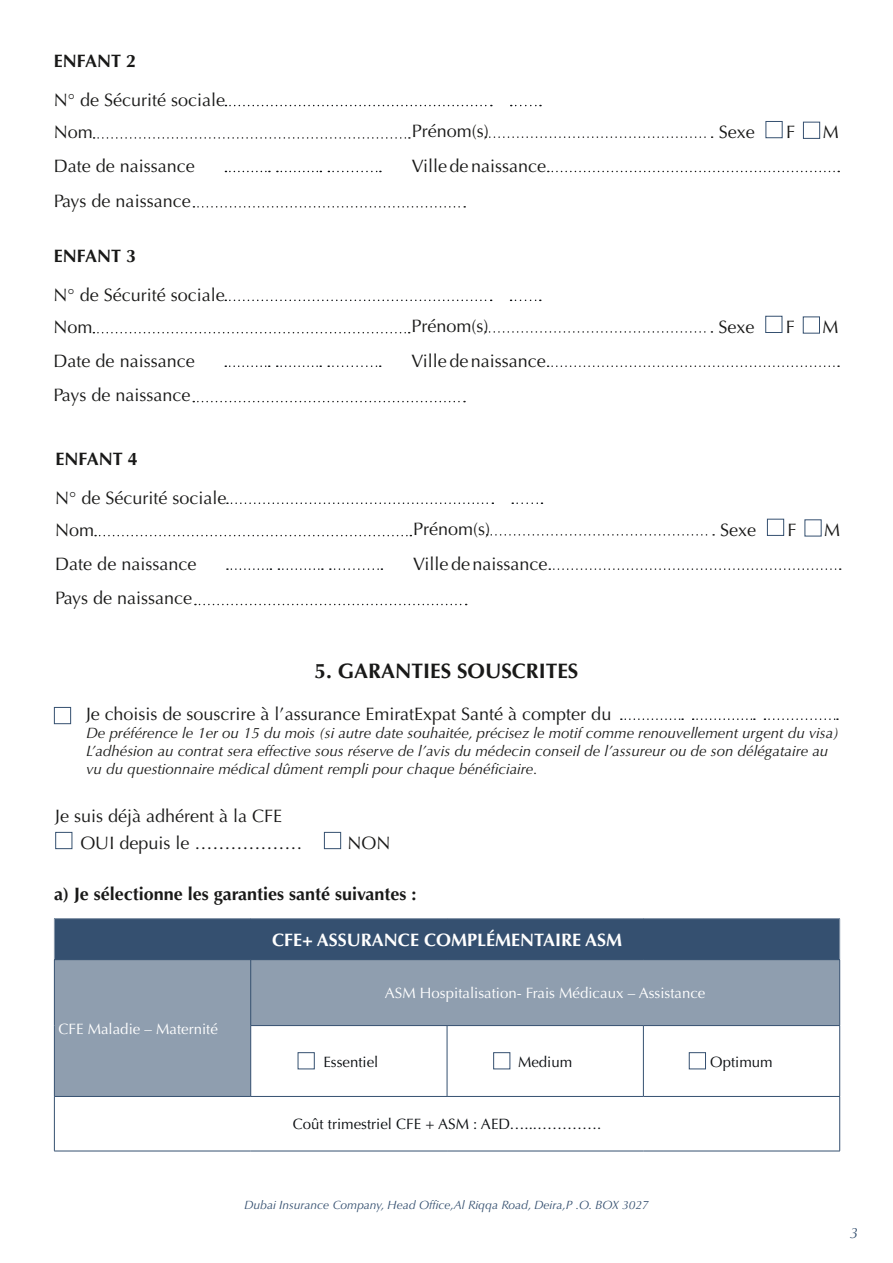
<style>
.page{position:relative;width:893px;height:1263px;background:#fff}
.page>*{position:absolute;margin:0;border:0;box-sizing:border-box;transform-origin:0 0}
.titre_Page{font:700 21px "Optima LT Pro";color:#191918}
.paragraphe{font:18px "Optima LT Pro";color:#191918}
.Sous-titre{font:700 18px "Optima LT Pro";color:#191918}
.En-tête_1{font:700 18px "Optima LT Pro";color:#fff}
.partie{font:700 18px "Optima LT Pro";color:#191918}
.note_bas_page{font:italic 15px/18px "Optima LT Pro";color:#191918}
.paragraphe-2{font:italic 15px "Optima LT Pro";color:#191918}
.en-tête_2{font:15px "Optima LT Pro";color:#fff}
.corps_tableau{font:15px "Optima LT Pro";color:#0b0e11}
.t1{font:italic 15px "Optima LT Pro";color:#355070}
.t2{font:italic 12px "Optima LT Pro";color:#355070}
</style>
<div class="page">
<div style="left:765px;top:121px;width:17px;height:17px;border:1px solid #355070"></div>
<div style="left:803px;top:122px;width:17px;height:17px;border:1px solid #355070"></div>
<svg style="left:94px;top:137px;width:316px;height:2px"></svg>
<svg style="left:485px;top:136px;width:228px;height:2px"></svg>
<svg style="left:193px;top:206px;width:272px;height:2px"></svg>
<svg style="left:225px;top:105px;width:267px;height:1px"></svg>
<svg style="left:511px;top:105px;width:30px;height:1px"></svg>
<svg style="left:548px;top:171px;width:291px;height:1px"></svg>
<svg style="left:225px;top:171px;width:45px;height:1px"></svg>
<svg style="left:277px;top:171px;width:44px;height:1px"></svg>
<svg style="left:328px;top:171px;width:53px;height:1px"></svg>
<div style="left:765px;top:316px;width:17px;height:17px;border:1px solid #355070"></div>
<div style="left:803px;top:316px;width:17px;height:17px;border:1px solid #355070"></div>
<svg style="left:93px;top:332px;width:317px;height:1px"></svg>
<svg style="left:485px;top:331px;width:227px;height:2px"></svg>
<svg style="left:193px;top:401px;width:272px;height:1px"></svg>
<svg style="left:225px;top:300px;width:267px;height:1px"></svg>
<svg style="left:511px;top:300px;width:30px;height:1px"></svg>
<svg style="left:548px;top:365px;width:291px;height:2px"></svg>
<svg style="left:225px;top:365px;width:45px;height:2px"></svg>
<svg style="left:277px;top:365px;width:44px;height:2px"></svg>
<svg style="left:328px;top:365px;width:53px;height:2px"></svg>
<div style="left:767px;top:519px;width:17px;height:17px;border:1px solid #355070"></div>
<svg style="left:95px;top:535px;width:316px;height:1px"></svg>
<svg style="left:487px;top:534px;width:227px;height:2px"></svg>
<svg style="left:195px;top:604px;width:272px;height:1px"></svg>
<svg style="left:227px;top:502px;width:266px;height:2px"></svg>
<svg style="left:512px;top:502px;width:30px;height:2px"></svg>
<svg style="left:549px;top:568px;width:292px;height:2px"></svg>
<svg style="left:227px;top:568px;width:44px;height:2px"></svg>
<svg style="left:278px;top:568px;width:45px;height:2px"></svg>
<svg style="left:330px;top:568px;width:52px;height:2px"></svg>
<div style="left:54px;top:707px;width:17px;height:17px;border:1px solid #355070"></div>
<svg style="left:621px;top:718px;width:62px;height:2px"></svg>
<svg style="left:693px;top:718px;width:62px;height:2px"></svg>
<svg style="left:764px;top:718px;width:74px;height:2px"></svg>
<div style="left:55px;top:832px;width:17px;height:17px;border:1px solid #355070"></div>
<div style="left:324px;top:832px;width:17px;height:17px;border:1px solid #355070"></div>
<div style="left:54px;top:918px;width:786px;height:42px;background:#355070"></div>
<svg style="left:55px;top:960px;width:784px;height:136px;fill:#8f9eaf"></svg>
<hr style="left:447px;top:1026px;width:1px;height:70px;background:#355070">
<hr style="left:643px;top:1026px;width:1px;height:70px;background:#355070">
<hr style="left:251px;top:1096px;width:196px;height:1px;background:#355070">
<hr style="left:447px;top:1096px;width:196px;height:1px;background:#355070">
<hr style="left:643px;top:1096px;width:197px;height:1px;background:#355070">
<hr style="left:54px;top:918px;width:197px;height:1px;background:#8f9eaf">
<hr style="left:54px;top:919px;width:1px;height:40px;background:#8f9eaf">
<hr style="left:251px;top:918px;width:196px;height:1px;background:#8f9eaf">
<hr style="left:447px;top:918px;width:196px;height:1px;background:#8f9eaf">
<hr style="left:643px;top:918px;width:197px;height:1px;background:#8f9eaf">
<hr style="left:839px;top:919px;width:1px;height:40px;background:#8f9eaf">
<hr style="left:54px;top:960px;width:1px;height:65px;background:#355070">
<hr style="left:54px;top:1025px;width:1px;height:71px;background:#355070">
<hr style="left:250px;top:1026px;width:1px;height:70px;background:#355070">
<hr style="left:54px;top:1096px;width:197px;height:1px;background:#355070">
<hr style="left:250px;top:960px;width:1px;height:65px;background:#355070">
<hr style="left:839px;top:960px;width:1px;height:65px;background:#355070">
<hr style="left:251px;top:1025px;width:196px;height:1px;background:#355070">
<hr style="left:447px;top:1025px;width:196px;height:1px;background:#355070">
<hr style="left:643px;top:1025px;width:197px;height:1px;background:#355070">
<hr style="left:839px;top:1026px;width:1px;height:70px;background:#355070">
<hr style="left:54px;top:1096px;width:1px;height:55px;background:#355070">
<hr style="left:839px;top:1096px;width:1px;height:55px;background:#355070">
<hr style="left:54px;top:1151px;width:197px;height:1px;background:#355070">
<hr style="left:251px;top:1151px;width:196px;height:1px;background:#355070">
<hr style="left:447px;top:1151px;width:196px;height:1px;background:#355070">
<hr style="left:643px;top:1151px;width:197px;height:1px;background:#355070">
<div style="left:298px;top:1052px;width:17px;height:17px;border:1px solid #355070"></div>
<div style="left:493px;top:1052px;width:17px;height:17px;border:1px solid #355070"></div>
<div style="left:689px;top:1052px;width:17px;height:17px;border:1px solid #355070"></div>
<p class="Sous-titre" style="left:54px;top:50px;width:84px">ENFANT 2</p>
<p class="paragraphe" style="left:54px;top:89px;width:173px">N° de Sécurité sociale</p>
<p class="paragraphe" style="left:54px;top:121px;width:41px">Nom</p>
<p class="paragraphe" style="left:54px;top:155px;width:143px">Date de naissance</p>
<p class="paragraphe" style="left:54px;top:189px;width:138px">Pays de naissance</p>
<p class="Sous-titre" style="left:54px;top:244px;width:84px">ENFANT 3</p>
<p class="paragraphe" style="left:54px;top:283px;width:173px">N° de Sécurité sociale</p>
<p class="paragraphe" style="left:54px;top:315px;width:41px">Nom</p>
<p class="paragraphe" style="left:54px;top:350px;width:143px">Date de naissance</p>
<p class="paragraphe" style="left:54px;top:384px;width:138px">Pays de naissance</p>
<p class="partie" style="left:55px;top:447px;width:84px">ENFANT 4</p>
<p class="paragraphe" style="left:55px;top:486px;width:173px">N° de Sécurité sociale</p>
<p class="paragraphe" style="left:55px;top:518px;width:41px">Nom</p>
<p class="paragraphe" style="left:55px;top:552px;width:143px">Date de naissance</p>
<p class="paragraphe" style="left:55px;top:587px;width:138px">Pays de naissance</p>
<p class="paragraphe" style="left:412px;top:119px;width:79px">Prénom(s)</p>
<p class="paragraphe" style="left:412px;top:155px;width:136px">Ville de naissance</p>
<p class="paragraphe" style="left:411px;top:314px;width:79px">Prénom(s)</p>
<p class="paragraphe" style="left:411px;top:350px;width:136px">Ville de naissance</p>
<p class="paragraphe" style="left:413px;top:517px;width:79px">Prénom(s)</p>
<p class="paragraphe" style="left:413px;top:552px;width:136px">Ville de naissance</p>
<p class="paragraphe" style="left:719px;top:121px;width:37px">Sexe</p>
<p class="paragraphe" style="left:786px;top:121px;width:10px">F</p>
<p class="paragraphe" style="left:823px;top:121px;width:18px">M</p>
<p class="paragraphe" style="left:718px;top:315px;width:37px">Sexe</p>
<p class="paragraphe" style="left:786px;top:315px;width:10px">F</p>
<p class="paragraphe" style="left:823px;top:315px;width:18px">M</p>
<p class="paragraphe" style="left:720px;top:518px;width:37px">Sexe</p>
<p class="paragraphe" style="left:787px;top:518px;width:10px">F</p>
<p class="paragraphe" style="left:824px;top:518px;width:18px">M</p>
<p class="titre_Page" style="left:315px;top:658px;width:265px">5. GARANTIES SOUSCRITES</p>
<p class="paragraphe" style="left:86px;top:703px;width:527px">Je choisis de souscrire à l’assurance EmiratExpat Santé à compter du</p>
<p class="paragraphe-2" style="left:86px;top:724px;width:754px">De préférence le 1er ou 15 du mois (si autre date souhaitée, précisez le motif comme renouvellement urgent du visa)</p>
<p class="note_bas_page" style="left:86px;top:742px;width:744px">L’adhésion au contrat sera effective sous réserve de l’avis du médecin conseil de l’assureur ou de son délégataire au vu du questionnaire médical dûment rempli pour chaque bénéficiaire.</p>
<p class="paragraphe" style="left:55px;top:805px;width:228px">Je suis déjà adhérent à la CFE</p>
<p class="paragraphe" style="left:80px;top:832px;width:224px">OUI depuis le ………………</p>
<p class="paragraphe" style="left:347px;top:832px;width:45px">NON</p>
<p class="Sous-titre" style="left:54px;top:882px;width:364px">a) Je sélectionne les garanties santé suivantes :</p>
<p class="En-tête_1" style="left:272px;top:928px;width:352px">CFE+ ASSURANCE COMPLÉMENTAIRE ASM</p>
<p class="en-tête_2" style="left:59px;top:1019px;width:161px">CFE Maladie – Maternité</p>
<p class="en-tête_2" style="left:385px;top:984px;width:322px">ASM Hospitalisation- Frais Médicaux – Assistance</p>
<p class="corps_tableau" style="left:323px;top:1052px;width:57px">Essentiel</p>
<p class="corps_tableau" style="left:518px;top:1052px;width:56px">Medium</p>
<p class="corps_tableau" style="left:710px;top:1052px;width:64px">Optimum</p>
<p class="corps_tableau" style="left:293px;top:1115px;width:310px">Coût trimestriel CFE + ASM : AED…...………….</p>
<p class="t2" style="left:244px;top:1197px;width:406px">Dubai Insurance Company, Head Office,Al Riqqa Road, Deira,P .O. BOX 3027</p>
<p class="t1" style="left:850px;top:1223px;width:10px">3</p>
</div>
